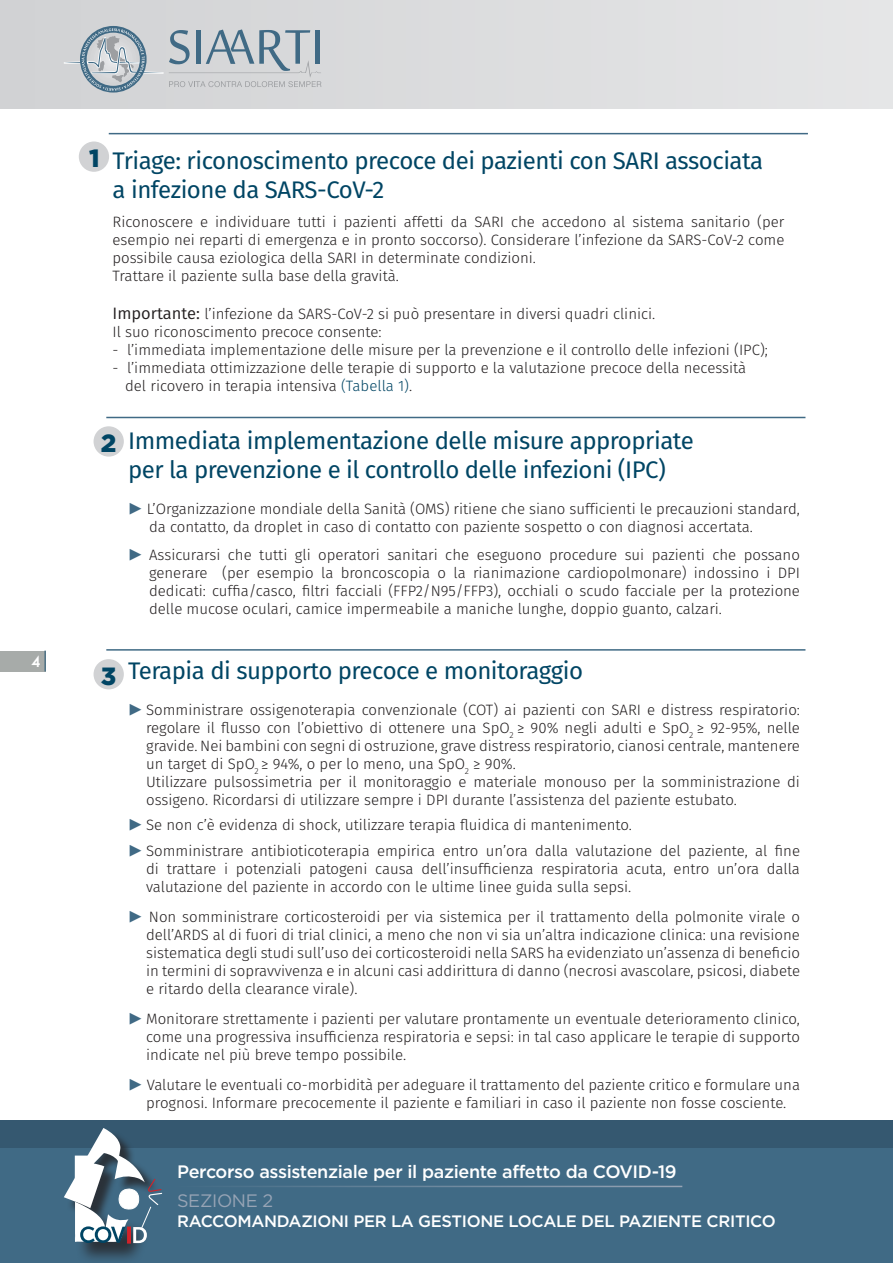
<style>
.page{position:relative;width:893px;height:1263px;background:#fff}
.page>*{position:absolute;margin:0;border:0;box-sizing:border-box;transform-origin:0 0}
.t1{font:900 24.9px "Gotham";color:#004564}
.t2{font:24px/28.8px "Fira Sans";letter-spacing:-.02em;color:#004564}
.t3{font:500 18px "Gotham";letter-spacing:-.02em;color:#fff}
.t4{font:18px "Gotham";letter-spacing:-.02em;color:#97a4b5}
.t5{font:500 16.5px "Gotham";letter-spacing:-.02em;color:#fff}
.t6{font:300 15px/18px "Fira Sans";color:#231f20}
.t7{font:15px "ADAM.CGPRO";color:#fff}
.s1{font-weight:400;font-size:16.5px}
.s2{color:#004564}
.s3{color:#406a85}
</style>
<div class="page">
<div style="left:0;top:0;width:893px;height:108px;background:#dddedf"></div>
<div style="left:0;top:1121px;width:893px;height:142px;background:linear-gradient(to bottom,#395f78,#436f8b)"></div>
<div style="left:0;top:651px;width:45px;height:20px;background:#a7aba9"></div>
<hr style="left:44px;top:651px;width:2px;height:20px;background:#4e7286">
<div style="left:76px;top:1204px;width:74px;height:59px;background:#231f20;opacity:.75"></div>
<svg style="left:64px;top:1128px;width:99px;height:115px"></svg>
<svg style="left:64px;top:26px;width:257px;height:67px"></svg>
<hr style="left:172px;top:1186px;width:510px;height:1px;background:#97a4b5">
<div style="left:79px;top:141px;width:30px;height:31px;background:#d1d2d4;border-radius:50%"></div>
<div style="left:94px;top:426px;width:30px;height:31px;background:#d1d2d4;border-radius:50%"></div>
<div style="left:94px;top:659px;width:30px;height:30px;background:#d1d2d4;border-radius:50%"></div>
<hr style="left:106px;top:649px;width:699px;height:2px;background:#406a85">
<hr style="left:106px;top:417px;width:699px;height:1px;background:#406a85">
<hr style="left:109px;top:133px;width:699px;height:1px;background:#406a85">
<p class="t7" style="left:31px;top:652px;width:11px">4</p>
<h1 class="t1" style="left:89px;top:141px;width:12px">1</h1>
<h2 class="t2" style="left:113px;top:146px;width:652px">Triage: riconoscimento precoce dei pazienti con SARI associata a infezione da SARS-CoV-2</h2>
<p class="t6" style="left:113px;top:212px;width:673px">Riconoscere e individuare tutti i pazienti affetti da SARI che accedono al sistema sanitario (per esempio nei reparti di emergenza e in pronto soccorso). Considerare l’infezione da SARS-CoV-2 come possibile causa eziologica della SARI in determinate condizioni.<br>Trattare il paziente sulla base della gravità.</p>
<p class="t6" style="left:113px;top:304px;width:544px"><span class="s1">Importante:</span> l’infezione da SARS-CoV-2 si può presentare in diversi quadri clinici.<br>Il suo riconoscimento precoce consente:</p>
<p class="t6" style="left:113px;top:340px;width:657px">- l’immediata implementazione delle misure per la prevenzione e il controllo delle infezioni (IPC);</p>
<p class="t6" style="left:125px;top:358px;width:623px;text-indent:-13px">- l’immediata ottimizzazione delle terapie di supporto e la valutazione precoce della necessità del ricovero in terapia intensiva <span class="s2">(Tabella 1)</span>.</p>
<h1 class="t1" style="left:101px;top:426px;width:17px">2</h1>
<h2 class="t2" style="left:128px;top:425px;width:567px">Immediata implementazione delle misure appropriate per la prevenzione e il controllo delle infezioni (IPC)</h2>
<p class="t6" style="left:149px;top:499px;width:652px;text-indent:-21px"><span class="s3">▶</span> L’Organizzazione mondiale della Sanità (OMS) ritiene che siano sufficienti le precauzioni standard, da contatto, da droplet in caso di contatto con paziente sospetto o con diagnosi accertata.</p>
<p class="t6" style="left:149px;top:546px;width:652px;text-align:justify;text-indent:-21px"><span class="s3">▶</span> Assicurarsi che tutti gli operatori sanitari che eseguono procedure sui pazienti che possano generare (per esempio la broncoscopia o la rianimazione cardiopolmonare) indossino i DPI dedicati: cuffia/casco, filtri facciali (FFP2/N95/FFP3), occhiali o scudo facciale per la protezione delle mucose oculari, camice impermeabile a maniche lunghe, doppio guanto, calzari.</p>
<h1 class="t1" style="left:101px;top:659px;width:17px">3</h1>
<h2 class="t2" style="left:128px;top:655px;width:457px">Terapia di supporto precoce e monitoraggio</h2>
<p class="t6" style="left:146px;top:700px;width:655px;text-indent:-18px"><span class="s3">▶</span> Somministrare ossigenoterapia convenzionale (COT) ai pazienti con SARI e distress respiratorio: regolare il flusso con l’obiettivo di ottenere una SpO<sub>2</sub> ≥ 90% negli adulti e SpO<sub>2</sub> ≥ 92-95%, nelle gravide. Nei bambini con segni di ostruzione, grave distress respiratorio, cianosi centrale, mantenere un target di SpO<sub>2</sub> ≥ 94%, o per lo meno, una SpO<sub>2</sub> ≥ 90%.<br>Utilizzare pulsossimetria per il monitoraggio e materiale monouso per la somministrazione di ossigeno. Ricordarsi di utilizzare sempre i DPI durante l’assistenza del paziente estubato.</p>
<p class="t6" style="left:128px;top:812px;width:673px;line-height:25.5px"><span class="s3">▶</span> Se non c’è evidenza di shock, utilizzare terapia fluidica di mantenimento.<br><span class="s3">▶</span> Somministrare antibioticoterapia empirica entro un’ora dalla valutazione del paziente, al fine</p>
<p class="t6" style="left:146px;top:859px;width:655px">di trattare i potenziali patogeni causa dell’insufficienza respiratoria acuta, entro un’ora dalla valutazione del paziente in accordo con le ultime linee guida sulla sepsi.</p>
<p class="t6" style="left:146px;top:907px;width:655px;text-align:justify;text-indent:-18px"><span class="s3">▶</span> Non somministrare corticosteroidi per via sistemica per il trattamento della polmonite virale o dell’ARDS al di fuori di trial clinici, a meno che non vi sia un’altra indicazione clinica: una revisione sistematica degli studi sull’uso dei corticosteroidi nella SARS ha evidenziato un’assenza di beneficio in termini di sopravvivenza e in alcuni casi addirittura di danno (necrosi avascolare, psicosi, diabete e ritardo della clearance virale).</p>
<p class="t6" style="left:146px;top:1009px;width:655px;text-align:justify;text-indent:-18px"><span class="s3">▶</span> Monitorare strettamente i pazienti per valutare prontamente un eventuale deterioramento clinico, come una progressiva insufficienza respiratoria e sepsi: in tal caso applicare le terapie di supporto indicate nel più breve tempo possibile.</p>
<p class="t6" style="left:128px;top:1075px;width:673px;text-align:center"><span class="s3">▶</span> Valutare le eventuali co-morbidità per adeguare il trattamento del paziente critico e formulare una prognosi. Informare precocemente il paziente e familiari in caso il paziente non fosse cosciente.</p>
<p class="t3" style="left:177px;top:1159px;width:501px">Percorso assistenziale per il paziente affetto da COVID-19</p>
<p class="t4" style="left:177px;top:1189px;width:98px">SEZIONE 2</p>
<p class="t5" style="left:177px;top:1210px;width:600px">RACCOMANDAZIONI PER LA GESTIONE LOCALE DEL PAZIENTE CRITICO</p>
</div>
